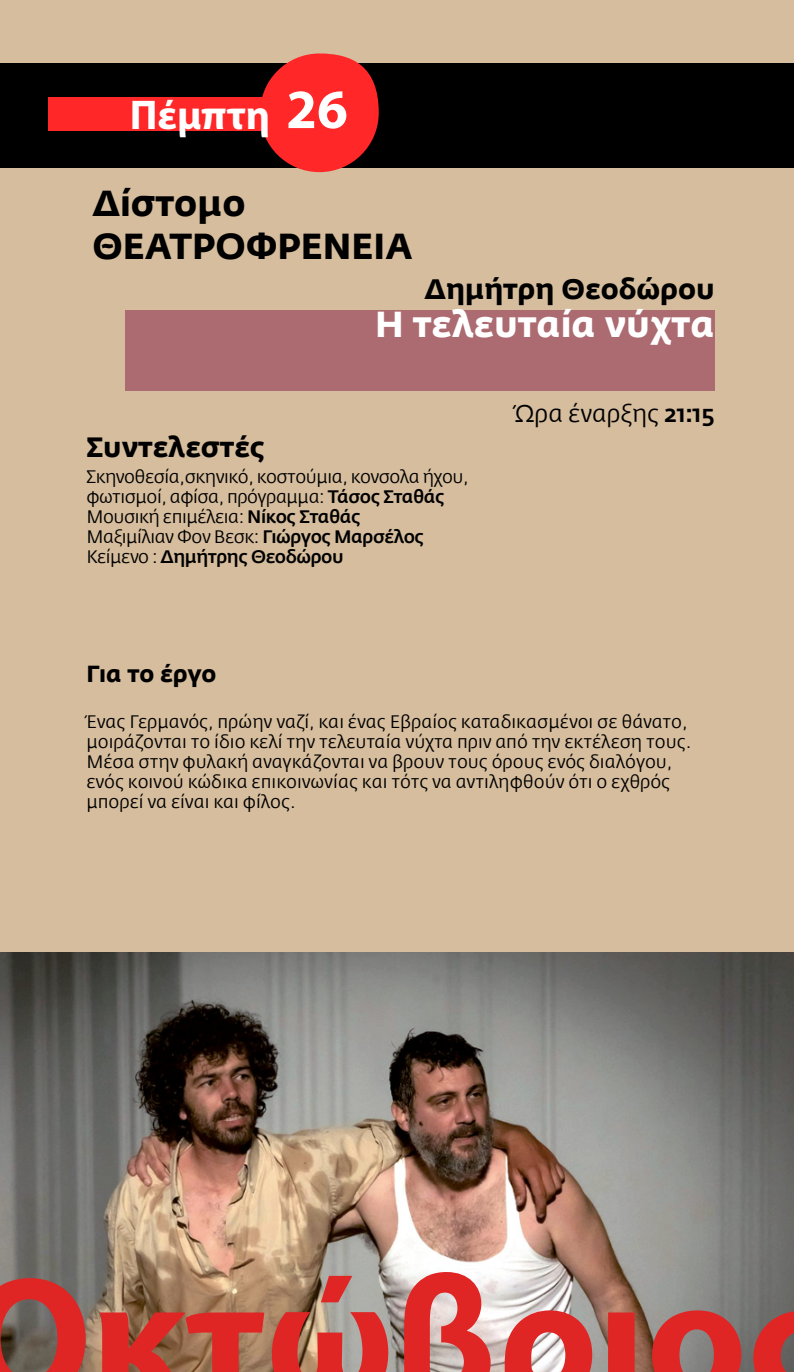
<style>
.page{position:relative;width:794px;height:1372px;background:#d6bd9d}
.page>*{position:absolute;margin:0;border:0;box-sizing:border-box;transform-origin:0 0}
.t1{font:700 174.6px "Myriad Pro";color:#df2625}
.t2{font:700 41.8px "Myriad Pro";color:#fff}
.t3{font:700 36px/43.2px "Fedra Sans Greek";color:#000}
.t4{font:700 36px "Fedra Sans Greek";color:#fff}
.t5{font:700 28px "Fedra Sans Greek";color:#000}
.t6{font:700 27.8px "Fedra Sans Greek";color:#000}
.t7{font:24px "Fedra Sans Greek";color:#000}
.t8{font:700 23.2px "Fedra Sans Greek";letter-spacing:-.005em;color:#000}
.t9{font:18px/20px "Fedra Sans Greek";letter-spacing:-.005em;color:#000}
.t10{font:18px/20px "Fedra Sans Greek";letter-spacing:-.025em;color:#000}
.s1{font-size:55.6px}
.s2{font-weight:500}
</style>
<div class="page">
<img style="left:0;top:952px;width:794px;height:420px">
<div style="left:0;top:63px;width:794px;height:105px;background:#000"></div>
<div style="left:260px;top:53px;width:119px;height:119px;background:#ff2728;border-radius:50%"></div>
<div style="left:48px;top:98px;width:222px;height:33px;background:#ff2728"></div>
<div style="left:125px;top:310px;width:589px;height:81px;background:#ab6b70"></div>
<svg style="left:81px;top:952px;width:635px;height:32px;background:#6c6c69"></svg>
<h2 class="t2" style="left:130px;top:88px;width:220px">Πέμπτη <span class="s1">26</span></h2>
<h3 class="t3" style="left:93px;top:182px;width:321px">Δίστομο<br>ΘΕΑΤΡΟΦΡΕΝΕΙΑ</h3>
<h3 class="t5" style="left:424px;top:273px;width:291px">Δημήτρη Θεοδώρου</h3>
<h3 class="t4" style="left:375px;top:304px;width:341px">Η τελευταία νύχτα</h3>
<h3 class="t6" style="left:86px;top:431px;width:180px">Συντελεστές</h3>
<p class="t10" style="left:86px;top:467px;width:384px">Σκηνοθεσία,σκηνικό, κοστούμια, κονσολα ήχου, φωτισμοί, αφίσα, πρόγραμμα: <span class="s2">Τάσος Σταθάς </span>Μουσική επιμέλεια: <span class="s2">Νίκος Σταθάς<br></span>Μαξιμίλιαν Φον Βεσκ: <span class="s2">Γιώργος Μαρσέλος </span>Κείμενο : <span class="s2">Δημήτρης Θεοδώρου</span></p>
<h3 class="t7" style="left:515px;top:400px;width:201px">Ώρα έναρξης <span class="s2">21:15</span></h3>
<p class="t8" style="left:86px;top:661px;width:132px">Για το έργο</p>
<p class="t9" style="left:86px;top:713px;width:606px">Ένας Γερμανός, πρώην ναζί, και ένας Εβραίος καταδικασμένοι σε θάνατο, μοιράζονται το ίδιο κελί την τελευταία νύχτα πριν από την εκτέλεση τους.<br>Μέσα στην φυλακή αναγκάζονται να βρουν τους όρους ενός διαλόγου, ενός κοινού κώδικα επικοινωνίας και τότς να αντιληφθούν ότι ο εχθρός μπορεί να είναι και φίλος.</p>
<h1 class="t1" style="left:-34px;top:1225px;width:862px">Οκτώβριος</h1>
</div>
